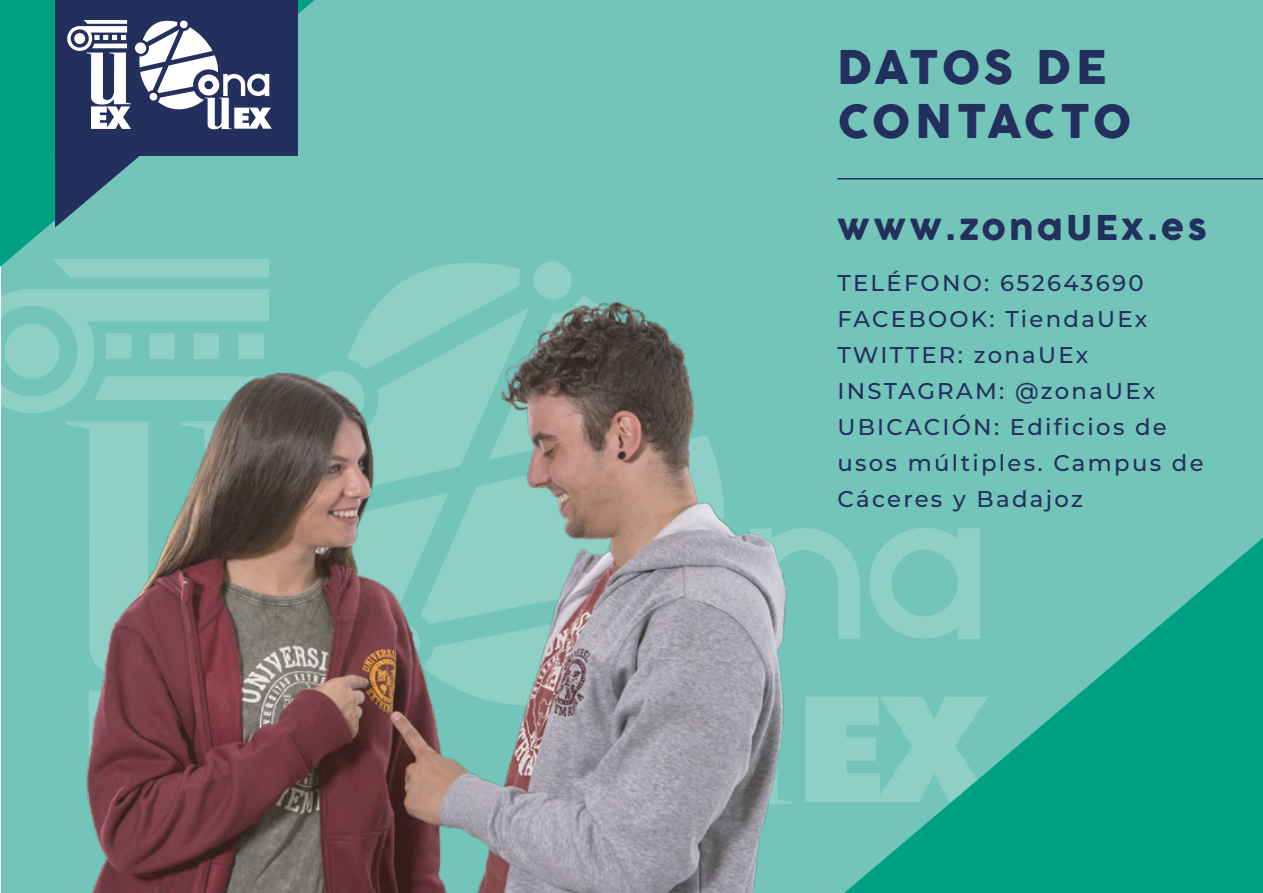
<style>
.page{position:relative;width:1263px;height:893px;background:#fff}
.page>*{position:absolute;margin:0;border:0;box-sizing:border-box;transform-origin:0 0}
.t1{font:45.45px/54.4px "Cocogoose";letter-spacing:.055em;color:#232f5d}
.t2{font:33.45px "Cocogoose";letter-spacing:.1em;color:#232f5d}
.t3{font:500 22.8px/36px "Montserrat";letter-spacing:.1em;color:#232f5d}
</style>
<div class="page">
<div style="left:1px;top:0;width:1261px;height:893px;background:#73c4b9"></div>
<svg style="left:0;top:0;width:314px;height:259px"></svg>
<svg style="left:0;top:259px;width:269px;height:166px;fill:#8ecfc6"></svg>
<svg style="left:441px;top:261px;width:539px;height:541px"></svg>
<img style="left:68px;top:266px;width:749px;height:627px">
<svg style="left:844px;top:538px;width:419px;height:355px"></svg>
<div style="left:55px;top:0;width:243px;height:156px;background:#232f5d"></div>
<svg style="left:55px;top:20px;width:217px;height:208px"></svg>
<hr style="left:837px;top:178px;width:426px;height:2px;background:#232f5d">
<h1 class="t1" style="left:837px;top:42px;width:296px">DATOS DE<br>CONTACTO</h1>
<h2 class="t2" style="left:837px;top:204px;width:371px">www.zonaUEx.es</h2>
<p class="t3" style="left:837px;top:264px;width:368px">TELÉFONO: 652643690<br>FACEBOOK: TiendaUEx<br>TWITTER: zonaUEx<br>INSTAGRAM: @zonaUEx<br>UBICACIÓN: Edificios de usos múltiples. Campus de<br>Cáceres y Badajoz</p>
</div>
